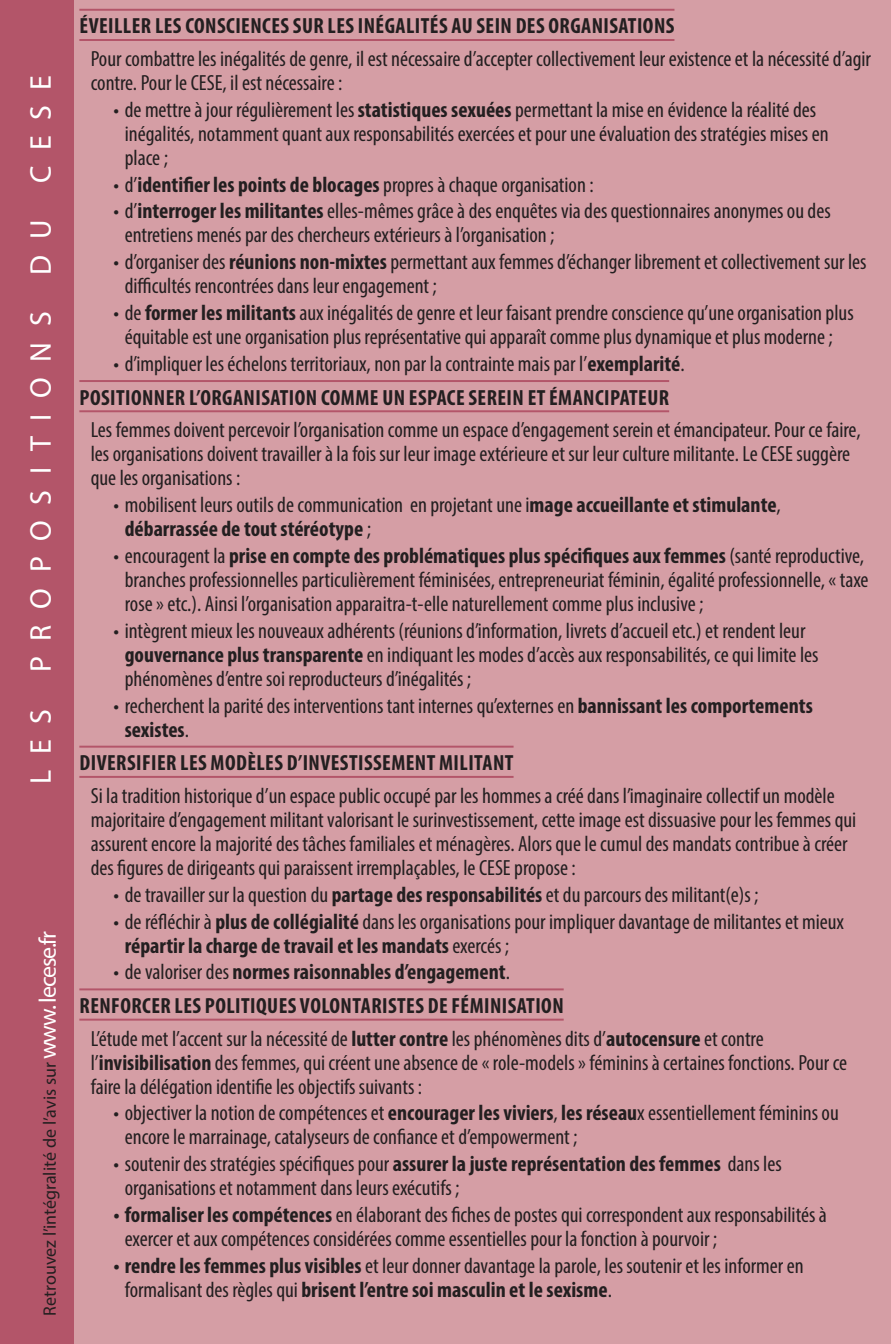
<style>
.page{position:relative;width:891px;height:1344px;background:#fff}
.page>*{position:absolute;margin:0;border:0;box-sizing:border-box;transform-origin:0 0}
.denomination_section{font:30px "Myriad Pro";letter-spacing:.52em;color:#fff}
.proposition_alinéa{font:condensed 22px/24px "Myriad Pro";color:#231f20}
.proposition_gros_tit{font:700 condensed 22px "Myriad Pro";letter-spacing:.02em;color:#231f20}
.proposition_gros_tit-2{font:700 condensed 22px/24px "Myriad Pro";color:#231f20}
.proposition_alinéa-2{font:18px "Myriad Pro";color:#231f20}
.s1{font-size:24px;color:#fff}
.s2{font-weight:700}
.s3{font-weight:400}
</style>
<div class="page">
<div style="left:74px;top:0;width:816px;height:1344px;background:#d59ea5"></div>
<hr style="left:79px;top:9px;width:595px;height:2px;background:#b35569">
<hr style="left:79px;top:39px;width:595px;height:2px;background:#b35569">
<hr style="left:79px;top:380px;width:589px;height:2px;background:#b35569">
<hr style="left:79px;top:410px;width:589px;height:2px;background:#b35569">
<hr style="left:79px;top:745px;width:434px;height:2px;background:#b35569">
<hr style="left:79px;top:776px;width:434px;height:2px;background:#b35569">
<hr style="left:79px;top:988px;width:484px;height:2px;background:#b35569">
<hr style="left:79px;top:1018px;width:484px;height:2px;background:#b35569">
<div style="left:0;top:0;width:74px;height:1344px;background:#b35569"></div>
<p class="denomination_section" style="left:22px;top:783px;width:710px;rotate:-90deg">LES PROPOSITIONS DU CESE</p>
<p class="proposition_alinéa-2" style="left:39px;top:1315px;width:386px;rotate:-90deg">Retrouvez l’intégralité de l’avis sur <span class="s1">www. lecese.fr</span></p>
<p class="proposition_gros_tit" style="left:80px;top:12px;width:596px">ÉVEILLER LES CONSCIENCES SUR LES INÉGALITÉS AU SEIN DES ORGANISATIONS</p>
<p class="proposition_alinéa" style="left:91px;top:46px;width:781px">Pour combattre les inégalités de genre, il est nécessaire d’accepter collectivement leur existence et la nécessité d’agir contre. Pour le CESE, il est nécessaire :</p>
<p class="proposition_alinéa" style="left:125px;top:97px;width:705px;text-indent:-11px">• de mettre à jour régulièrement les <span class="s2">statistiques sexuées</span> permettant la mise en évidence la réalité des inégalités, notamment quant aux responsabilités exercées et pour une évaluation des stratégies mises en place ;</p>
<p class="proposition_alinéa" style="left:113px;top:172px;width:481px">• d’<span class="s2">identifier les points de blocages</span> propres à chaque organisation :</p>
<p class="proposition_alinéa" style="left:125px;top:199px;width:707px;text-indent:-11px">• d’<span class="s2">interroger les militantes</span> elles-mêmes grâce à des enquêtes via des questionnaires anonymes ou des entretiens menés par des chercheurs extérieurs à l’organisation ;</p>
<p class="proposition_alinéa" style="left:125px;top:250px;width:743px;text-indent:-11px">• d’organiser des <span class="s2">réunions non-mixtes</span> permettant aux femmes d’échanger librement et collectivement sur les difficultés rencontrées dans leur engagement ;</p>
<p class="proposition_alinéa" style="left:113px;top:301px;width:741px;text-align:center">• de <span class="s2">former les militants</span> aux inégalités de genre et leur faisant prendre conscience qu’une organisation plus équitable est une organisation plus représentative qui apparaît comme plus dynamique et plus moderne ;</p>
<p class="proposition_alinéa" style="left:113px;top:351px;width:572px">• d’impliquer les échelons territoriaux, non par la contrainte mais par l’<span class="s2">exemplarité</span>.</p>
<p class="proposition_gros_tit" style="left:80px;top:384px;width:590px">POSITIONNER L’ORGANISATION COMME UN ESPACE SEREIN ET ÉMANCIPATEUR</p>
<p class="proposition_alinéa" style="left:91px;top:418px;width:771px">Les femmes doivent percevoir l’organisation comme un espace d’engagement serein et émancipateur. Pour ce faire, les organisations doivent travailler à la fois sur leur image extérieure et sur leur culture militante. Le CESE suggère que les organisations :</p>
<p class="proposition_gros_tit-2" style="left:125px;top:492px;width:657px;text-indent:-11px"><span class="s3">• mobilisent leurs outils de communication en projetant une i</span>mage accueillante et stimulante<span class="s3">, </span>débarrassée de tout stéréotype <span class="s3">;</span></p>
<p class="proposition_alinéa" style="left:125px;top:543px;width:745px;text-indent:-11px">• encouragent la <span class="s2">prise en compte des problématiques plus spécifiques aux femmes</span> (santé reproductive, branches professionnelles particulièrement féminisées, entrepreneuriat féminin, égalité professionnelle, « taxe rose » etc.). Ainsi l’organisation apparaitra-t-elle naturellement comme plus inclusive ;</p>
<p class="proposition_alinéa" style="left:125px;top:618px;width:695px;text-indent:-11px">• intègrent mieux les nouveaux adhérents (réunions d’information, livrets d’accueil etc.) et rendent leur <span class="s2">gouvernance plus transparente</span> en indiquant les modes d’accès aux responsabilités, ce qui limite les phénomènes d’entre soi reproducteurs d’inégalités ;</p>
<p class="proposition_alinéa" style="left:125px;top:693px;width:689px;text-indent:-11px">• recherchent la parité des interventions tant internes qu’externes en <span class="s2">bannissant les comportements sexistes</span>.</p>
<p class="proposition_gros_tit" style="left:80px;top:749px;width:435px">DIVERSIFIER LES MODÈLES D’INVESTISSEMENT MILITANT</p>
<p class="proposition_alinéa" style="left:91px;top:783px;width:766px">Si la tradition historique d’un espace public occupé par les hommes a créé dans l’imaginaire collectif un modèle majoritaire d’engagement militant valorisant le surinvestissement, cette image est dissuasive pour les femmes qui assurent encore la majorité des tâches familiales et ménagères. Alors que le cumul des mandats contribue à créer des figures de dirigeants qui paraissent irremplaçables, le CESE propose :</p>
<p class="proposition_alinéa" style="left:113px;top:882px;width:646px">• de travailler sur la question du <span class="s2">partage des responsabilités</span> et du parcours des militant(e)s ;</p>
<p class="proposition_alinéa" style="left:125px;top:909px;width:720px;text-indent:-11px">• de réfléchir à <span class="s2">plus de collégialité</span> dans les organisations pour impliquer davantage de militantes et mieux <span class="s2">répartir la charge de travail et les mandats</span> exercés ;</p>
<p class="proposition_gros_tit-2" style="left:113px;top:959px;width:398px"><span class="s3">• de valoriser des</span> normes raisonnables d’engagement<span class="s3">.</span></p>
<p class="proposition_gros_tit" style="left:80px;top:992px;width:485px">RENFORCER LES POLITIQUES VOLONTARISTES DE FÉMINISATION</p>
<p class="proposition_alinéa" style="left:91px;top:1026px;width:757px">L’étude met l’accent sur la nécessité de <span class="s2">lutter contre</span> les phénomènes dits d’<span class="s2">autocensure</span> et contre l’<span class="s2">invisibilisation</span> des femmes, qui créent une absence de « role-models » féminins à certaines fonctions. Pour ce faire la délégation identifie les objectifs suivants :</p>
<p class="proposition_alinéa" style="left:125px;top:1101px;width:715px;text-indent:-11px">• objectiver la notion de compétences et <span class="s2">encourager les viviers</span>, <span class="s2">les réseau</span>x essentiellement féminins ou encore le marrainage, catalyseurs de confiance et d’empowerment ;</p>
<p class="proposition_alinéa" style="left:125px;top:1151px;width:658px;text-indent:-11px">• soutenir des stratégies spécifiques pour <span class="s2">assurer la juste représentation des femmes</span> dans les organisations et notamment dans leurs exécutifs ;</p>
<p class="proposition_alinéa" style="left:125px;top:1202px;width:703px;text-indent:-11px"><span class="s2">• formaliser les compétences</span> en élaborant des fiches de postes qui correspondent aux responsabilités à exercer et aux compétences considérées comme essentielles pour la fonction à pourvoir ;</p>
<p class="proposition_alinéa" style="left:125px;top:1253px;width:680px;text-indent:-11px"><span class="s2">• rendre les femmes plus visibles</span> et leur donner davantage la parole, les soutenir et les informer en formalisant des règles qui <span class="s2">brisent l’entre soi masculin et le sexisme</span>.</p>
</div>
